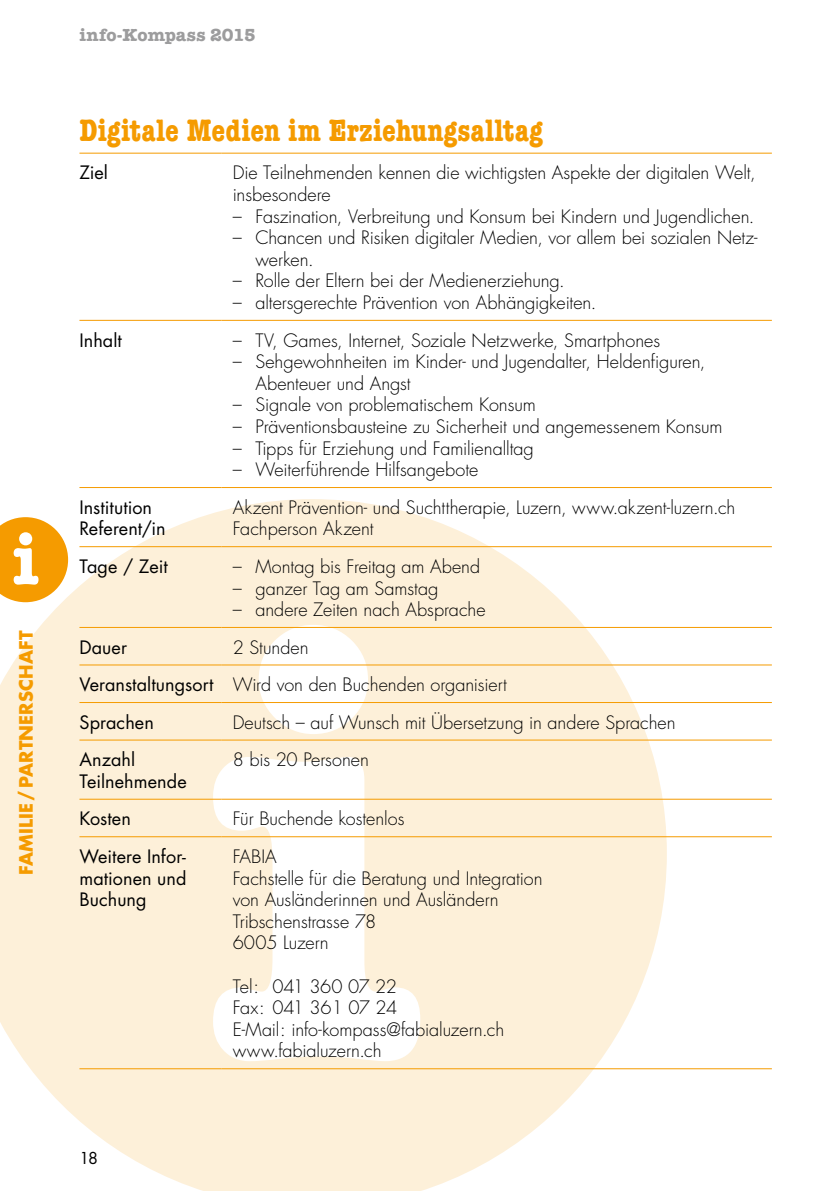
<style>
.page{position:relative;width:840px;height:1191px;background:#fff}
.page>*{position:absolute;margin:0;border:0;box-sizing:border-box;transform-origin:0 0}
.t1{font:700 condensed 32px "American Typewriter";letter-spacing:.005em;color:#f59b00}
.t2{font:300 18px/21.6px "Futura Luzern";color:#000}
.t3{font:18px/21.6px "Futura Luzern";letter-spacing:.005em;color:#000}
.t4{font:700 18px "Futura Luzern";letter-spacing:.005em;color:#f59b00}
.t5{font:700 18px "American Typewriter";letter-spacing:.005em;color:#9c9c9d}
.t6{font:16px "Futura Luzern";color:#000}
.s1{font-weight:400}
</style>
<div class="page">
<svg style="left:0;top:499px;width:666px;height:692px;fill:#fdf0d9"></svg>
<svg style="left:213px;top:625px;width:207px;height:436px"></svg>
<svg style="left:0;top:517px;width:68px;height:85px"></svg>
<hr style="left:79px;top:153px;width:142px;height:1px;background:#f59b00">
<hr style="left:221px;top:153px;width:550px;height:1px;background:#f59b00">
<hr style="left:79px;top:320px;width:142px;height:1px;background:#f59b00">
<hr style="left:221px;top:320px;width:550px;height:1px;background:#f59b00">
<hr style="left:79px;top:487px;width:142px;height:1px;background:#f59b00">
<hr style="left:221px;top:487px;width:550px;height:1px;background:#f59b00">
<hr style="left:79px;top:546px;width:142px;height:1px;background:#f59b00">
<hr style="left:221px;top:546px;width:550px;height:1px;background:#f59b00">
<hr style="left:79px;top:627px;width:142px;height:1px;background:#f59b00">
<hr style="left:221px;top:627px;width:550px;height:1px;background:#f59b00">
<hr style="left:79px;top:664px;width:142px;height:1px;background:#f59b00">
<hr style="left:221px;top:664px;width:550px;height:1px;background:#f59b00">
<hr style="left:79px;top:702px;width:142px;height:1px;background:#f59b00">
<hr style="left:221px;top:702px;width:550px;height:1px;background:#f59b00">
<hr style="left:79px;top:739px;width:142px;height:1px;background:#f59b00">
<hr style="left:221px;top:739px;width:550px;height:1px;background:#f59b00">
<hr style="left:79px;top:798px;width:142px;height:1px;background:#f59b00">
<hr style="left:221px;top:798px;width:550px;height:1px;background:#f59b00">
<hr style="left:79px;top:836px;width:142px;height:1px;background:#f59b00">
<hr style="left:221px;top:836px;width:550px;height:1px;background:#f59b00">
<hr style="left:79px;top:1068px;width:142px;height:1px;background:#f59b00">
<hr style="left:221px;top:1068px;width:550px;height:1px;background:#f59b00">
<p class="t4" style="left:14px;top:875px;width:246px;rotate:-90deg">FAMILIE/PARTNERSCHAFT</p>
<p class="t5" style="left:79px;top:19px;width:178px">info-Kompass 2015</p>
<h1 class="t1" style="left:79px;top:105px;width:464px">Digitale Medien im Erziehungsalltag</h1>
<p class="t3" style="left:79px;top:162px;width:30px">Ziel</p>
<p class="t2" style="left:232px;top:162px;width:524px">Die Teilnehmenden kennen die wichtigsten Aspekte der digitalen Welt, insbesondere</p>
<p class="t2" style="left:232px;top:206px;width:523px">– Faszination, Verbreitung und Konsum bei Kindern und Jugendlichen.</p>
<p class="t2" style="left:255px;top:227px;width:503px;text-indent:-23px">– Chancen und Risiken digitaler Medien, vor allem bei sozialen Netz&shy;werken.</p>
<p class="t2" style="left:232px;top:270px;width:333px">– Rolle der Eltern bei der Medienerziehung.</p>
<p class="t2" style="left:232px;top:292px;width:365px">– altersgerechte Prävention von Abhängigkeiten.</p>
<p class="t3" style="left:79px;top:329px;width:44px">Inhalt</p>
<p class="t2" style="left:232px;top:330px;width:429px">– TV, Games, Internet, Soziale Netzwerke, Smartphones</p>
<p class="t2" style="left:255px;top:351px;width:451px;text-indent:-23px">– Sehgewohnheiten im Kinder- und Jugendalter, Heldenfiguren,<br>Abenteuer und Angst</p>
<p class="t2" style="left:232px;top:394px;width:304px">– Signale von problematischem Konsum</p>
<p class="t2" style="left:232px;top:416px;width:491px">– Präventionsbausteine zu Sicherheit und angemessenem Konsum</p>
<p class="t2" style="left:232px;top:438px;width:302px">– Tipps für Erziehung und Familienalltag</p>
<p class="t2" style="left:232px;top:459px;width:247px">– Weiterführende Hilfsangebote</p>
<p class="t3" style="left:79px;top:496px;width:88px">Institution<br>Referent/in</p>
<p class="t2" style="left:232px;top:497px;width:504px">Akzent Prävention- und Suchttherapie, Luzern, www.akzent-luzern.ch<br>Fachperson Akzent</p>
<p class="t3" style="left:79px;top:555px;width:90px">Tage / Zeit</p>
<p class="t2" style="left:232px;top:556px;width:249px">– Montag bis Freitag am Abend</p>
<p class="t2" style="left:232px;top:577px;width:207px">– ganzer Tag am Samstag</p>
<p class="t2" style="left:232px;top:599px;width:254px">– andere Zeiten nach Absprache</p>
<p class="t3" style="left:79px;top:636px;width:49px">Dauer</p>
<p class="t2" style="left:79px;top:629px;width:428px;line-height:37.6px;text-indent:153px">2 Stunden<br><span class="s1">Veranstaltungsort</span> Wird von den Buchenden organisiert<br><span class="s1">Sprachen</span></p>
<p class="t2" style="left:232px;top:712px;width:444px">Deutsch – auf Wunsch mit Übersetzung in andere Sprachen</p>
<p class="t3" style="left:79px;top:749px;width:109px">Anzahl<br>Teilnehmende</p>
<p class="t2" style="left:232px;top:749px;width:138px">8 bis 20 Personen</p>
<p class="t3" style="left:79px;top:808px;width:53px">Kosten</p>
<p class="t2" style="left:232px;top:808px;width:173px">Für Buchende kostenlos</p>
<p class="t3" style="left:79px;top:845px;width:108px;text-align:justify">Weitere Infor&shy;mationen und Buchung</p>
<p class="t2" style="left:232px;top:846px;width:311px">FABIA<br>Fachstelle für die Beratung und Integration von Ausländerinnen und Ausländern<br>Tribschenstrasse 78<br>6005 Luzern</p>
<p class="t2" style="left:232px;top:975px;width:273px">Tel: 041 360 07 22<br>Fax: 041 361 07 24<br>E-Mail: info-kompass@fabialuzern.ch www.fabialuzern.ch</p>
<p class="t6" style="left:79px;top:1147px;width:20px">18</p>
</div>
